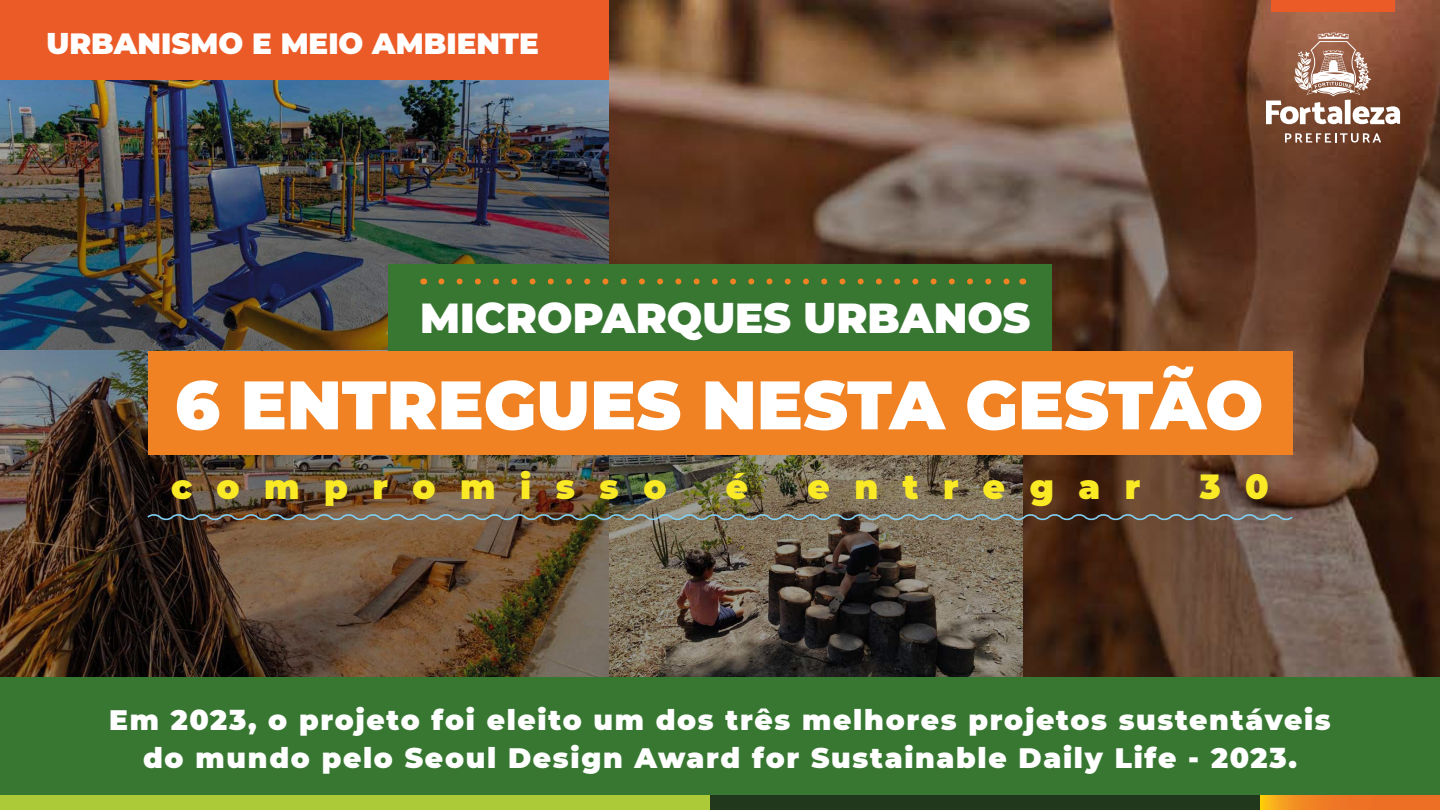
<style>
.page{position:relative;width:1440px;height:810px;background:#fff}
.page>*{position:absolute;margin:0;border:0;box-sizing:border-box;transform-origin:0 0}
.t1{font:900 68.47px "Montserrat";color:#fff}
.t2{font:900 41.85px "Montserrat";color:#fff}
.t3{font:900 34.12px "Montserrat";letter-spacing:.72em;color:#faea26}
.t4{font:900 29.33px "Montserrat";color:#fff}
.t5{font:900 28.12px/38.2px "Montserrat";letter-spacing:.06em;color:#fff;text-align:center}
</style>
<div class="page">
<img style="left:0;top:0;width:1440px;height:677px">
<div style="left:0;top:0;width:609px;height:80px;background:#eb5b27"></div>
<div style="left:388px;top:264px;width:664px;height:110px;background:#377731"></div>
<svg style="left:441px;top:278px;width:569px;height:6px"></svg>
<div style="left:148px;top:351px;width:1144px;height:104px;background:#f08223"></div>
<img style="left:146px;top:512px;width:1148px;height:10px">
<svg style="left:1285px;top:133px;width:96px;height:10px"></svg>
<svg style="left:1266px;top:33px;width:134px;height:91px"></svg>
<div style="left:1272px;top:0;width:123px;height:12px;background:#eb5b27"></div>
<div style="left:0;top:677px;width:1440px;height:128px;background:#377731"></div>
<div style="left:710px;top:795px;width:679px;height:15px;background:#22381c"></div>
<div style="left:0;top:795px;width:710px;height:15px;background:#acca38"></div>
<svg style="left:1260px;top:795px;width:180px;height:15px"></svg>
<p class="t4" style="left:46px;top:22px;width:494px">URBANISMO E MEIO AMBIENTE</p>
<h2 class="t2" style="left:420px;top:287px;width:612px">MICROPARQUES URBANOS</h2>
<h1 class="t1" style="left:175px;top:354px;width:1090px">6 ENTREGUES NESTA GESTÃO</h1>
<p class="t3" style="left:171px;top:462px;width:497px">compromisso</p>
<p class="t3" style="left:726px;top:462px;width:24px">é</p>
<p class="t3" style="left:808px;top:462px;width:334px">entregar</p>
<p class="t3" style="left:1200px;top:462px;width:71px">3 0</p>
<p class="t5" style="left:109px;top:699px;width:1223px">Em 2023, o projeto foi eleito um dos três melhores projetos sustentáveis do mundo pelo Seoul Design Award for Sustainable Daily Life - 2023.</p>
</div>
